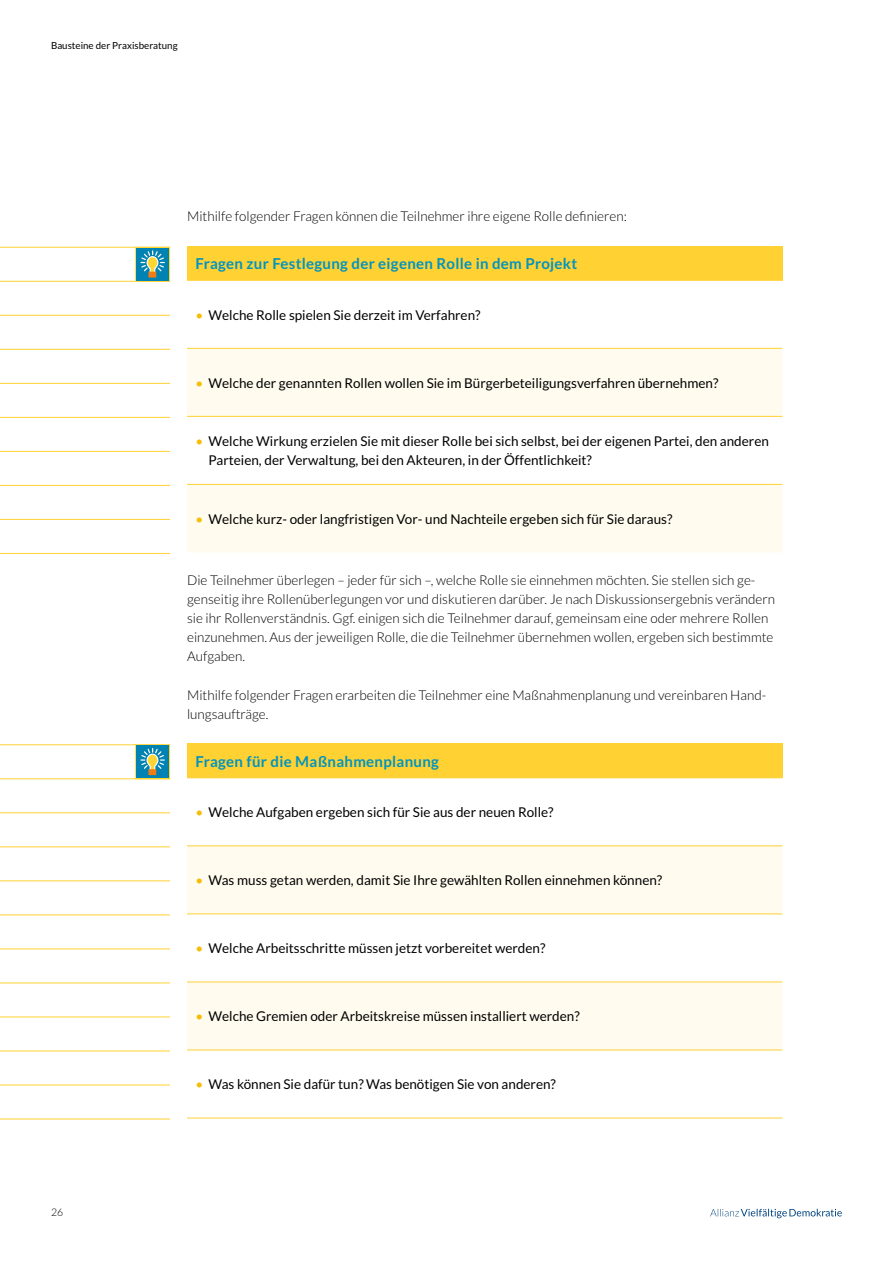
<style>
.page{position:relative;width:893px;height:1263px;background:#fff}
.page>*{position:absolute;margin:0;border:0;box-sizing:border-box;transform-origin:0 0}
.t1{font:700 15px "Lato";letter-spacing:.02em;color:#0094c0}
.t2{font:13.5px/19.2px "Lato";color:#000}
.t3{font:300 13.5px/19.2px "Lato";color:#000}
.t4{font:300 10.5px "Lato";color:#000}
.t5{font:9.75px "Lato";color:#000}
.s1{color:#f7bd00}
</style>
<div class="page">
<svg style="left:710px;top:1209px;width:132px;height:9px"></svg>
<hr style="left:0;top:744px;width:170px;height:1px;background:#ffd132">
<hr style="left:0;top:778px;width:170px;height:1px;background:#ffd132">
<hr style="left:0;top:812px;width:170px;height:1px;background:#ffd132">
<hr style="left:0;top:846px;width:170px;height:1px;background:#ffd132">
<hr style="left:0;top:880px;width:170px;height:1px;background:#ffd132">
<hr style="left:0;top:914px;width:170px;height:1px;background:#ffd132">
<hr style="left:0;top:948px;width:170px;height:1px;background:#ffd132">
<hr style="left:0;top:982px;width:170px;height:1px;background:#ffd132">
<hr style="left:0;top:1016px;width:170px;height:1px;background:#ffd132">
<hr style="left:0;top:1050px;width:170px;height:1px;background:#ffd132">
<hr style="left:0;top:1084px;width:170px;height:1px;background:#ffd132">
<hr style="left:0;top:1119px;width:170px;height:1px;background:#ffd132">
<hr style="left:0;top:247px;width:170px;height:1px;background:#ffd132">
<hr style="left:0;top:281px;width:170px;height:1px;background:#ffd132">
<hr style="left:0;top:315px;width:170px;height:1px;background:#ffd132">
<hr style="left:0;top:349px;width:170px;height:1px;background:#ffd132">
<hr style="left:0;top:383px;width:170px;height:1px;background:#ffd132">
<hr style="left:0;top:417px;width:170px;height:1px;background:#ffd132">
<hr style="left:0;top:451px;width:170px;height:1px;background:#ffd132">
<hr style="left:0;top:485px;width:170px;height:1px;background:#ffd132">
<hr style="left:0;top:519px;width:170px;height:1px;background:#ffd132">
<hr style="left:0;top:553px;width:170px;height:1px;background:#ffd132">
<div style="left:187px;top:246px;width:595px;height:34px;background:#ffd132"></div>
<svg style="left:187px;top:347px;width:595px;height:1px"></svg>
<svg style="left:187px;top:349px;width:595px;height:203px;fill:#fffbef"></svg>
<hr style="left:187px;top:280px;width:595px;height:1px;background:#ffd132">
<hr style="left:187px;top:348px;width:595px;height:1px;background:#ffd132">
<hr style="left:187px;top:416px;width:595px;height:1px;background:#ffd132">
<hr style="left:187px;top:484px;width:595px;height:1px;background:#ffd132">
<div style="left:187px;top:744px;width:595px;height:34px;background:#ffd132"></div>
<svg style="left:187px;top:778px;width:595px;height:340px"></svg>
<svg style="left:187px;top:846px;width:595px;height:203px;fill:#fffbef"></svg>
<hr style="left:187px;top:845px;width:595px;height:1px;background:#ffd132">
<hr style="left:187px;top:913px;width:595px;height:1px;background:#ffd132">
<hr style="left:187px;top:981px;width:595px;height:1px;background:#ffd132">
<hr style="left:187px;top:1049px;width:595px;height:1px;background:#ffd132">
<hr style="left:187px;top:1118px;width:595px;height:1px;background:#ffd132">
<svg style="left:135px;top:248px;width:35px;height:34px"></svg>
<svg style="left:135px;top:744px;width:35px;height:35px"></svg>
<p class="t5" style="left:51px;top:40px;width:128px">Bausteine der Praxisberatung</p>
<p class="t4" style="left:51px;top:1207px;width:14px">26</p>
<p class="t3" style="left:187px;top:207px;width:441px">Mithilfe folgender Fragen können die Teilnehmer ihre eigene Rolle definieren:</p>
<p class="t1" style="left:196px;top:255px;width:383px">Fragen zur Festlegung der eigenen Rolle in dem Projekt</p>
<p class="t2" style="left:196px;top:305px;width:286px"><span class="s1">•</span> Welche Rolle spielen Sie derzeit im Verfahren?</p>
<p class="t2" style="left:196px;top:373px;width:524px"><span class="s1">•</span> Welche der genannten Rollen wollen Sie im Bürgerbeteiligungsverfahren übernehmen?</p>
<p class="t2" style="left:209px;top:432px;width:562px;text-indent:-13px"><span class="s1">•</span> Welche Wirkung erzielen Sie mit dieser Rolle bei sich selbst, bei der eigenen Partei, den anderen<br>Parteien, der Verwaltung, bei den Akteuren, in der Öffentlichkeit?</p>
<p class="t2" style="left:196px;top:509px;width:478px"><span class="s1">•</span> Welche kurz- oder langfristigen Vor- und Nachteile ergeben sich für Sie daraus?</p>
<p class="t3" style="left:187px;top:570px;width:590px">Die Teilnehmer überlegen – jeder für sich –, welche Rolle sie einnehmen möchten. Sie stellen sich ge&shy;genseitig ihre Rollenüberlegungen vor und diskutieren darüber. Je nach Diskussionsergebnis verändern sie ihr Rollenverständnis. Ggf. einigen sich die Teilnehmer darauf, gemeinsam eine oder mehrere Rollen einzunehmen. Aus der jeweiligen Rolle, die die Teilnehmer übernehmen wollen, ergeben sich bestimmte Aufgaben.</p>
<p class="t3" style="left:187px;top:685px;width:581px">Mithilfe folgender Fragen erarbeiten die Teilnehmer eine Maßnahmenplanung und vereinbaren Hand&shy;lungsaufträge.</p>
<p class="t1" style="left:196px;top:753px;width:245px">Fragen für die Maßnahmenplanung</p>
<p class="t2" style="left:196px;top:803px;width:359px"><span class="s1">•</span> Welche Aufgaben ergeben sich für Sie aus der neuen Rolle?</p>
<p class="t2" style="left:196px;top:871px;width:468px"><span class="s1">•</span> Was muss getan werden, damit Sie Ihre gewählten Rollen einnehmen können?</p>
<p class="t2" style="left:196px;top:939px;width:351px"><span class="s1">•</span> Welche Arbeitsschritte müssen jetzt vorbereitet werden?</p>
<p class="t2" style="left:196px;top:1007px;width:386px"><span class="s1">•</span> Welche Gremien oder Arbeitskreise müssen installiert werden?</p>
<p class="t2" style="left:196px;top:1075px;width:362px"><span class="s1">•</span> Was können Sie dafür tun? Was benötigen Sie von anderen?</p>
</div>
